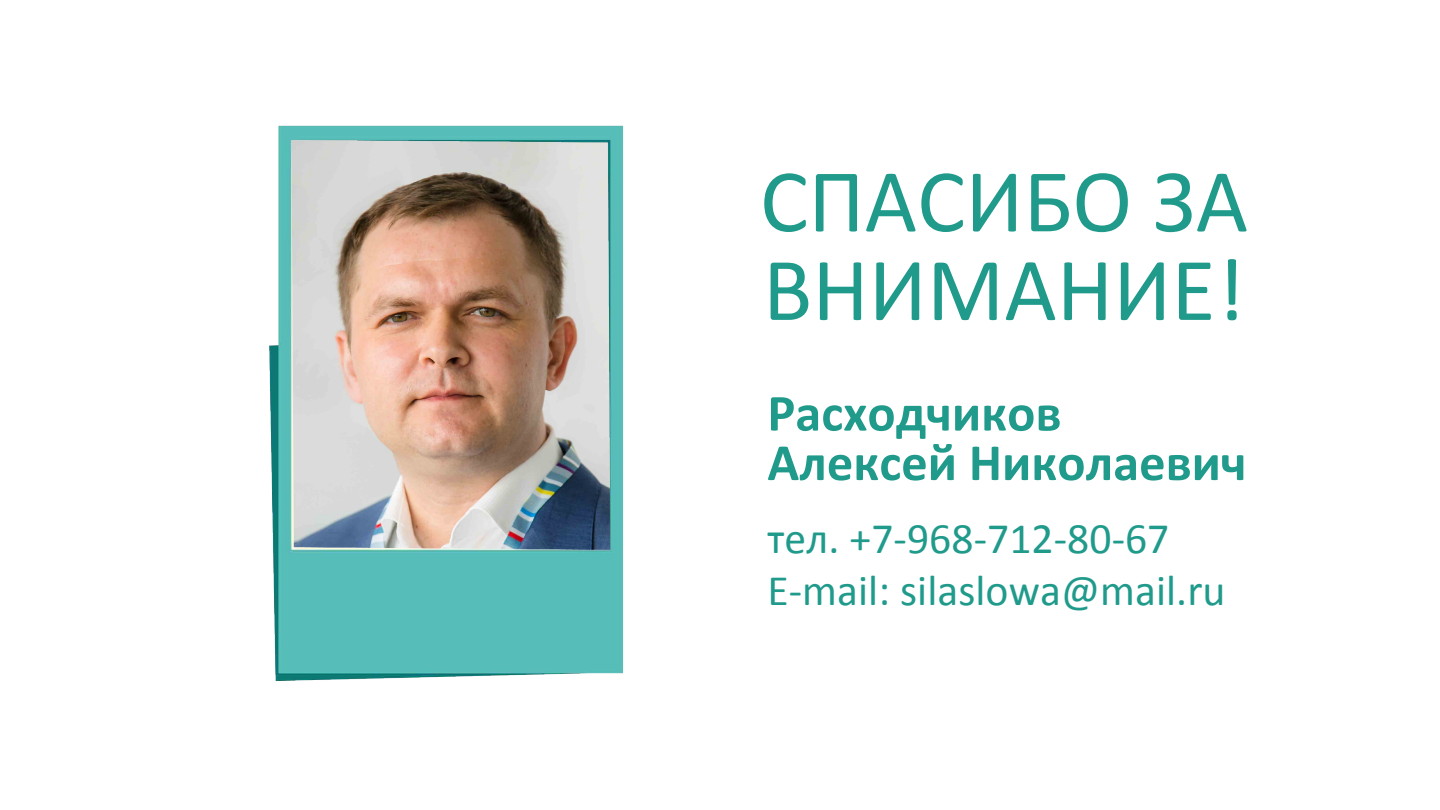
<style>
.page{position:relative;width:1440px;height:810px;background:#fff}
.page>*{position:absolute;margin:0;border:0;box-sizing:border-box;transform-origin:0 0}
.t1{font:90.6px/88.7px "Calibri";color:#1f9a8b}
.t2{font:700 52.5px/49.5px "Calibri";color:#1f9a8b}
.t3{font:43.65px/52.3px "Calibri";color:#1f9a8b}
</style>
<div class="page">
<img style="left:269px;top:125px;width:355px;height:556px">
<h1 class="t1" style="left:760px;top:157px;width:490px">СПАСИБО ЗА<br>ВНИМАНИЕ!</h1>
<p class="t2" style="left:767px;top:388px;width:481px">Расходчиков<br>Алексей Николаевич</p>
<p class="t3" style="left:767px;top:512px;width:460px">тел. +7-968-712-80-67<br>E-mail: silaslowa@mail.ru</p>
</div>
